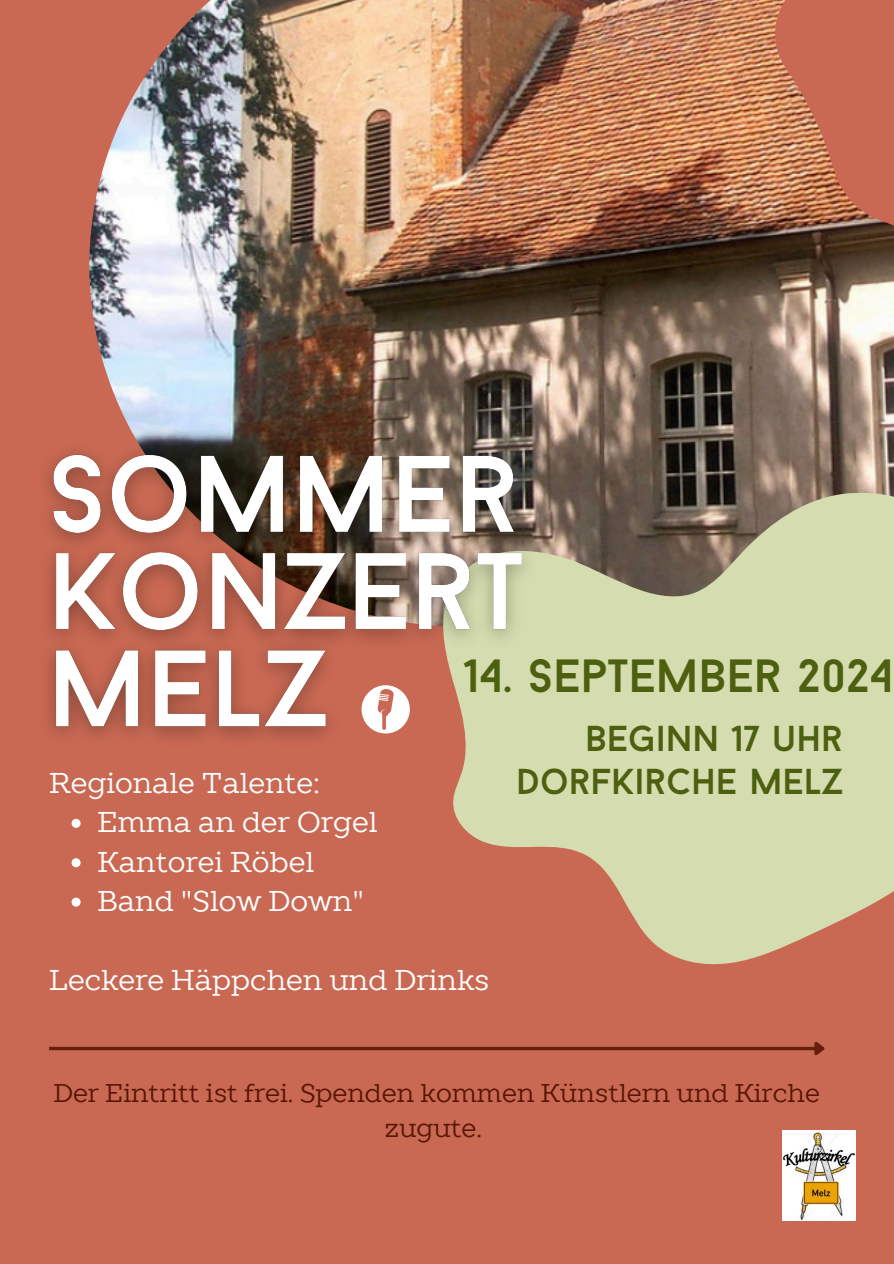
<style>
.page{position:relative;width:894px;height:1264px;background:#fff}
.page>*{position:absolute;margin:0;border:0;box-sizing:border-box;transform-origin:0 0}
.t1{font:46.5px "Baron Neue";color:#4c6010}
.t2{font:36px/42.8px "Baron Neue";color:#4c6010;text-align:right}
.t3{font:28.5px "TT Slabs";color:#fff}
.t4{font:25.5px/34.8px "TT Slabs";color:#591505;text-align:center}
</style>
<div class="page">
<div style="left:0;top:0;width:893px;height:1263px;background:#c96953"></div>
<svg style="left:49px;top:1046px;width:762px;height:4px;fill:#661e0d"></svg>
<svg style="left:811px;top:1042px;width:14px;height:14px"></svg>
<img style="left:89px;top:0;width:804px;height:489px">
<svg style="left:453px;top:489px;width:440px;height:476px;background:#c7bd97"></svg>
<img style="left:46px;top:432px;width:502px;height:324px">
<svg style="left:361px;top:685px;width:48px;height:48px"></svg>
<img style="left:782px;top:1130px;width:73px;height:90px">
<svg style="left:72px;top:818px;width:9px;height:9px"></svg>
<svg style="left:72px;top:858px;width:9px;height:9px"></svg>
<svg style="left:72px;top:897px;width:9px;height:9px"></svg>
<h4 class="t3" style="left:49px;top:764px;width:272px">Regionale Talente:</h4>
<p class="t3" style="left:97px;top:803px;width:281px">Emma an der Orgel</p>
<p class="t3" style="left:97px;top:843px;width:218px">Kantorei Röbel</p>
<p class="t3" style="left:97px;top:882px;width:268px">Band "Slow Down"</p>
<p class="t1" style="left:464px;top:657px;width:431px">14. SEPTEMBER 2024</p>
<h2 class="t2" style="left:516px;top:720px;width:328px">BEGINN 17 UHR<br>DORFKIRCHE MELZ</h2>
<h4 class="t3" style="left:49px;top:961px;width:441px">Leckere Häppchen und Drinks</h4>
<h3 class="t4" style="left:53px;top:1075px;width:767px">Der Eintritt ist frei. Spenden kommen Künstlern und Kirche zugute.</h3>
</div>
